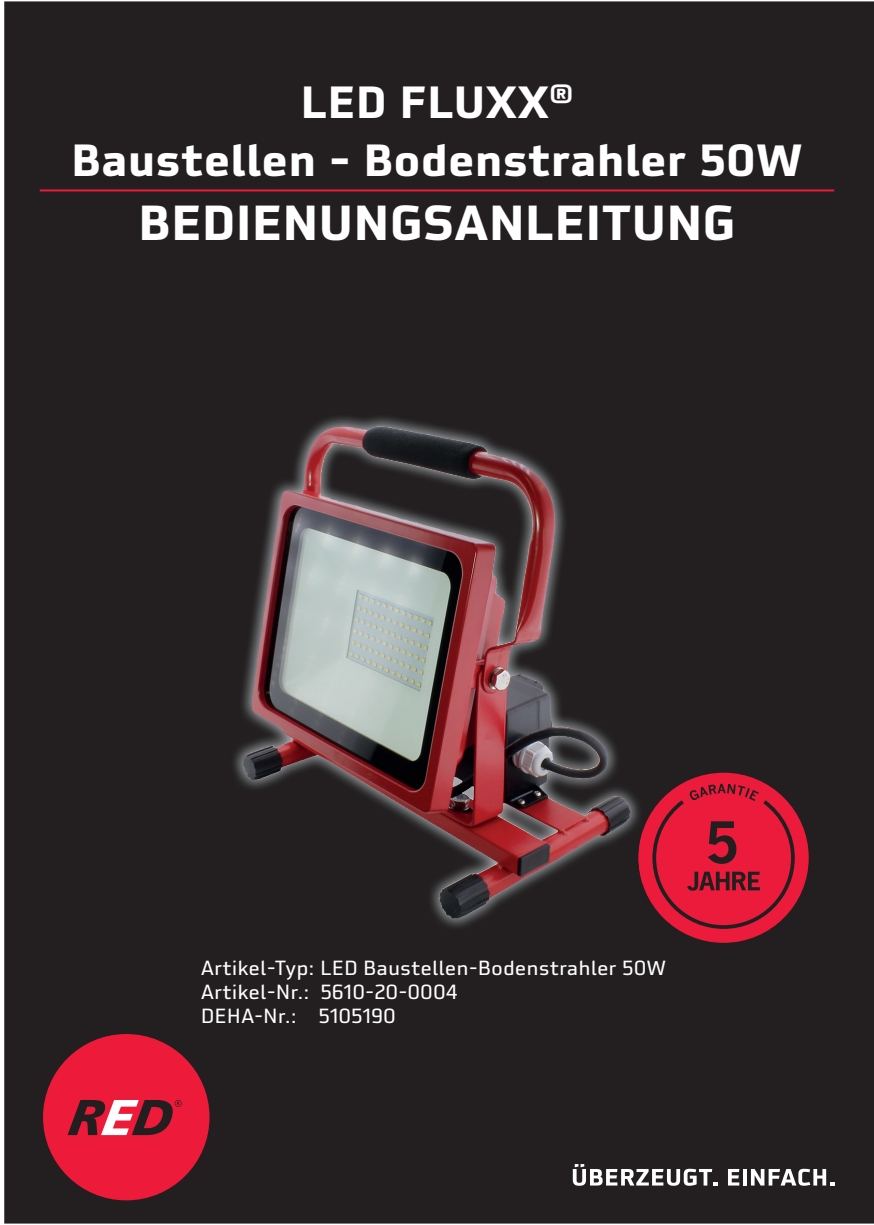
<style>
.page{position:relative;width:874px;height:1225px;background:#fff}
.page>*{position:absolute;margin:0;border:0;box-sizing:border-box;transform-origin:0 0}
.t1{font:700 48px "Utility OT";color:#fff}
.t2{font:700 44px/57.6px "Utility OT";color:#fff;text-align:center}
.t3{font:20px/24px "Utility OT";color:#fff}
</style>
<div class="page">
<div style="left:4px;top:1px;width:869px;height:1222px;background:#231f20"></div>
<div style="left:43px;top:1034px;width:166px;height:166px;background:#ed1a3a;border-radius:50%"></div>
<svg style="left:67px;top:1100px;width:114px;height:35px"></svg>
<svg style="left:572px;top:1164px;width:144px;height:21px"></svg>
<svg style="left:727px;top:1169px;width:12px;height:16px"></svg>
<svg style="left:742px;top:1169px;width:4px;height:16px"></svg>
<svg style="left:750px;top:1168px;width:83px;height:17px"></svg>
<div style="left:638px;top:772px;width:170px;height:171px;background:#ec1b3b;border-radius:50%"></div>
<svg style="left:652px;top:784px;width:142px;height:145px"></svg>
<img style="left:230px;top:414px;width:412px;height:517px">
<img style="left:638px;top:830px;width:4px;height:55px">
<img style="left:243px;top:426px;width:132px;height:351px">
<hr style="left:40px;top:189px;width:793px;height:2px;background:#ed1a3a">
<h2 class="t2" style="left:71px;top:73px;width:733px">LED FLUXX<sup>®<br></sup>Baustellen - Bodenstrahler 50W</h2>
<h1 class="t1" style="left:138px;top:192px;width:599px">BEDIENUNGSANLEITUNG</h1>
<p class="t3" style="left:201px;top:956px;width:466px">Artikel-Typ: LED Baustellen-Bodenstrahler 50W<br>Artikel-Nr.: 5610-20-0004<br>DEHA-Nr.: 5105190</p>
</div>
